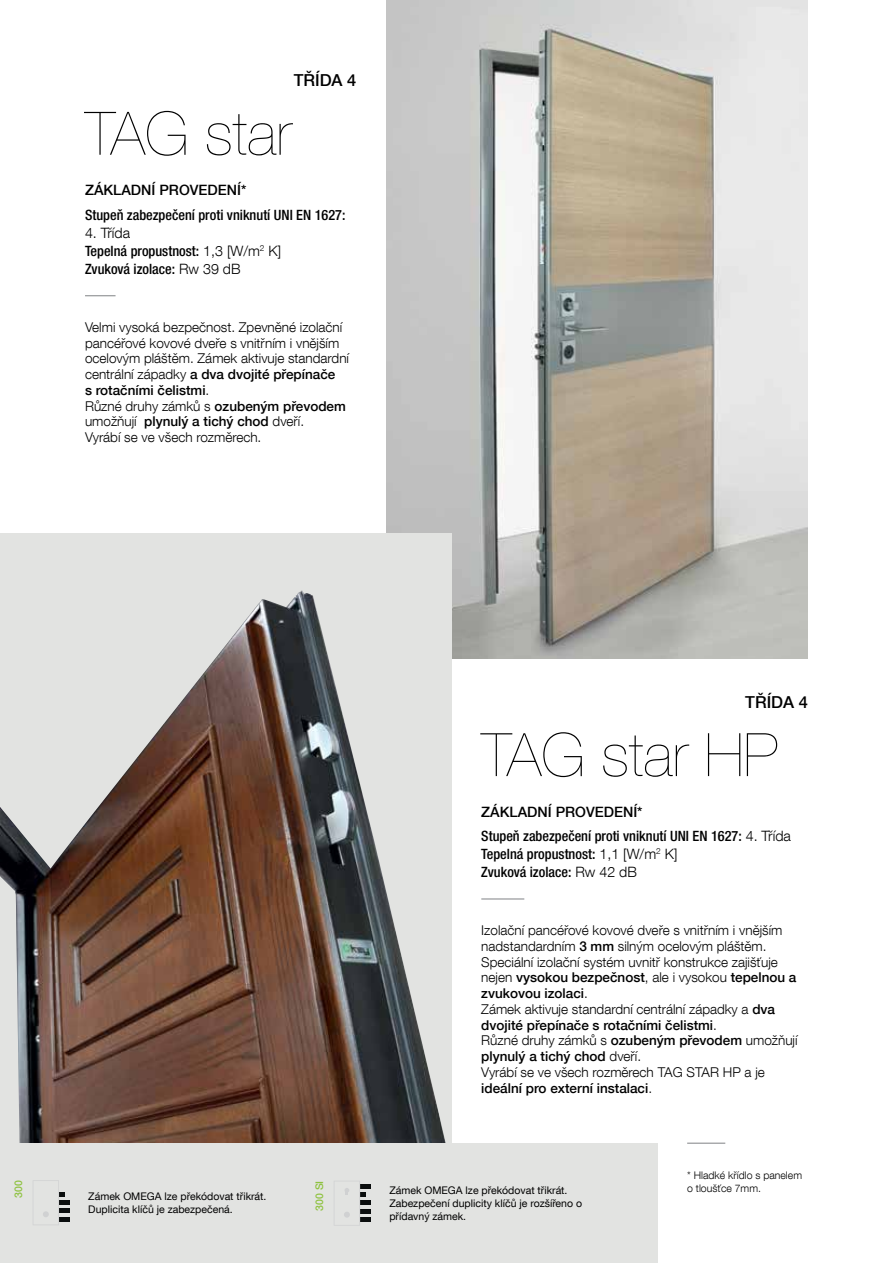
<style>
.page{position:relative;width:893px;height:1263px;background:#fff}
.page>*{position:absolute;margin:0;border:0;box-sizing:border-box;transform-origin:0 0}
.t1{font:200 60px "Helvetica Neue LT Com";color:#000}
.t2{font:500 16.5px "Helvetica Neue LT Com";color:#000}
.t3{font:500 condensed 14.25px/18px "Helvetica Neue LT Com";color:#000}
.t4{font:500 14.25px "Helvetica Neue LT Com";color:#000}
.t5{font:300 13.5px/15.8px "Helvetica Neue LT Com";color:#000}
.t6{font:10.5px/12.8px "Helvetica Neue LT Com";color:#000}
.t7{font:300 10.5px/12.6px "Helvetica Neue LT Com";color:#000}
.t8{font:500 10.5px "Helvetica Neue LT Com";color:#8ec23f}
.s1{font-weight:300;font-stretch:normal}
.s2{font-weight:500}
</style>
<div class="page">
<img style="left:386px;top:0;width:422px;height:658px">
<div style="left:0;top:533px;width:452px;height:621px;background:#e2e3e1"></div>
<img style="left:0;top:590px;width:446px;height:553px">
<div style="left:0;top:1143px;width:657px;height:120px;background:#e2e3e1"></div>
<div style="left:59px;top:1200px;width:11px;height:5px;background:#0b0e0e"></div>
<div style="left:59px;top:1208px;width:11px;height:5px;background:#0b0e0e"></div>
<div style="left:59px;top:1217px;width:11px;height:5px;background:#0b0e0e"></div>
<svg style="left:33px;top:1180px;width:31px;height:45px"></svg>
<div style="left:360px;top:1200px;width:11px;height:5px;background:#0b0e0e"></div>
<div style="left:360px;top:1209px;width:11px;height:5px;background:#0b0e0e"></div>
<div style="left:360px;top:1217px;width:11px;height:5px;background:#0b0e0e"></div>
<div style="left:360px;top:1184px;width:11px;height:5px;background:#0b0e0e"></div>
<svg style="left:334px;top:1181px;width:31px;height:45px"></svg>
<hr style="left:687px;top:1143px;width:38px;height:1px;background:#808285">
<hr style="left:85px;top:295px;width:31px;height:1px;background:#808285">
<hr style="left:481px;top:898px;width:43px;height:1px;background:#808285">
<p class="t2" style="left:294px;top:70px;width:64px">TŘÍDA 4</p>
<h1 class="t1" style="left:85px;top:98px;width:208px">TAG star</h1>
<p class="t4" style="left:85px;top:182px;width:163px">ZÁKLADNÍ PROVEDENÍ*</p>
<p class="t3" style="left:85px;top:205px;width:262px">Stupeň zabezpečení proti vniknutí UNI EN 1627:</p>
<p class="t3" style="left:85px;top:223px;width:198px"><span class="s1">4. Třída<br></span>Tepelná propustnost: <span class="s1">1,3 [W/m</span><sup>2</sup> <span class="s1">K]<br></span>Zvuková izolace: <span class="s1">Rw 39 dB</span></p>
<p class="t5" style="left:85px;top:319px;width:266px">Velmi vysoká bezpečnost. Zpevněné izolační pancéřové kovové dveře s vnitřním i vnějším ocelovým pláštěm. Zámek aktivuje standardní centrální západky <span class="s2">a dva dvojité přepínače<br>s rotačními čelistmi</span>.<br>Různé druhy zámků s <span class="s2">ozubeným převodem </span>umožňují <span class="s2">plynulý a tichý chod</span> dveří.<br>Vyrábí se ve všech rozměrech.</p>
<p class="t2" style="left:745px;top:692px;width:64px">TŘÍDA 4</p>
<h1 class="t1" style="left:481px;top:720px;width:298px">TAG star HP</h1>
<p class="t4" style="left:481px;top:803px;width:163px">ZÁKLADNÍ PROVEDENÍ*</p>
<p class="t3" style="left:481px;top:827px;width:311px">Stupeň zabezpečení proti vniknutí UNI EN 1627: <span class="s1">4. Třída<br></span>Tepelná propustnost: <span class="s1">1,1 [W/m</span><sup>2</sup> <span class="s1">K]<br></span>Zvuková izolace: <span class="s1">Rw 42 dB</span></p>
<p class="t5" style="left:481px;top:922px;width:318px">Izolační pancéřové kovové dveře s vnitřním i vnějším nadstandardním <span class="s2">3 mm</span> silným ocelovým pláštěm.<br>Speciální izolační systém uvnitř konstrukce zajišťuje nejen <span class="s2">vysokou bezpečnost</span>, ale i vysokou <span class="s2">tepelnou a zvukovou izolaci</span>.<br>Zámek aktivuje standardní centrální západky a <span class="s2">dva dvojité přepínače s rotačními čelistmi</span>.<br>Různé druhy zámků s <span class="s2">ozubeným převodem</span> umožňují <span class="s2">plynulý a tichý chod</span> dveří.<br>Vyrábí se ve všech rozměrech TAG STAR HP a je <span class="s2">ideální pro externí instalaci</span>.</p>
<p class="t8" style="left:313px;top:1211px;width:32px;rotate:-90deg">300 SI</p>
<p class="t7" style="left:687px;top:1169px;width:116px">* Hladké křídlo s panelem o tloušťce 7mm.</p>
<p class="t8" style="left:12px;top:1198px;width:19px;rotate:-90deg">300</p>
<p class="t6" style="left:389px;top:1184px;width:194px">Zámek OMEGA lze překódovat třikrát.<br>Zabezpečení duplicity klíčů je rozšířeno o přídavný zámek.</p>
<p class="t6" style="left:88px;top:1190px;width:180px">Zámek OMEGA lze překódovat třikrát.<br>Duplicita klíčů je zabezpečená.</p>
</div>
